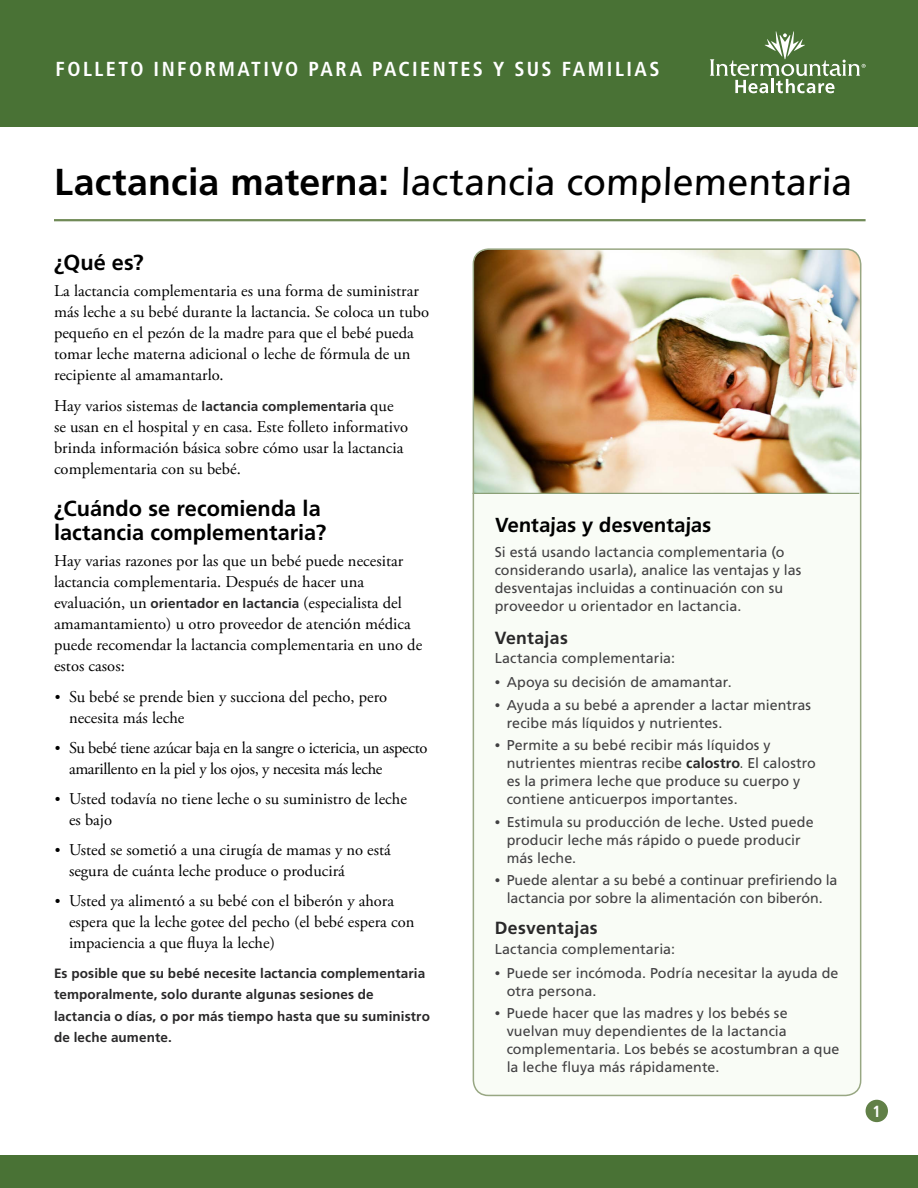
<style>
.page{position:relative;width:918px;height:1188px;background:#fff}
.page>*{position:absolute;margin:0;border:0;box-sizing:border-box;transform-origin:0 0}
.t1{font:37.5px "Frutiger LT Std";color:#000}
.Level_1{font:700 21.75px/24px "Frutiger LT Std";color:#000}
.t2{font:700 condensed 20.25px "Frutiger LT Std";letter-spacing:.12em;color:#fff}
.Main_table{font:700 20.25px "Frutiger LT Std";color:#000}
.Title_bar{font:700 17.7px "Frutiger LT Std";letter-spacing:.02em;color:#292829}
.Main{font:16.5px/21px "Adobe Garamond Pro";color:#000}
.Main-2{font:16.5px/21px "Adobe Garamond Pro";letter-spacing:-.02em;color:#000}
.Page_Number{font:700 condensed 16.2px "Frutiger LT Std";color:#fff}
.Main_table-2{font:14.25px/18px "Frutiger LT Std";letter-spacing:.005em;color:#414042}
.Main-3{font:700 13.5px/21.5px "Frutiger LT Std";letter-spacing:.01em;color:#292829}
.s1{font-weight:700}
.s2{font-family:"Adobe Garamond Pro";font-weight:400;font-size:16.5px;color:#000}
.s3{font-family:"Frutiger LT Std";font-weight:700;font-size:13.5px;color:#292829}
.s4{font-size:15px}
.s5{font-family:"Adobe Garamond Pro"}
.s6{font-weight:700;color:#292829}
.s7{font-stretch:condensed}
</style>
<div class="page">
<div style="left:0;top:1156px;width:918px;height:32px;background:#497235"></div>
<div style="left:0;top:0;width:918px;height:127px;background:#497235"></div>
<svg style="left:710px;top:31px;width:156px;height:62px"></svg>
<div style="left:866px;top:1100px;width:22px;height:22px;background:#618047;border-radius:50%"></div>
<hr style="left:54px;top:219px;width:812px;height:2px;background:#708a57">
<div style="left:473px;top:250px;width:388px;height:846px;background:#f9fcf6;border-radius:15px"></div>
<img style="left:473px;top:249px;width:388px;height:244px">
<hr style="left:473px;top:493px;width:386px;height:1px;background:#788f60">
<div style="left:473px;top:248px;width:388px;height:848px;border:2px solid #98a783;border-radius:15px"></div>
<p class="t2" style="left:56px;top:57px;width:606px">FOLLETO INFORMATIVO PARA PACIENTES Y SUS FAMILIAS</p>
<p class="t1" style="left:54px;top:160px;width:801px"><span class="s1">Lactancia materna:</span> lactancia complementaria</p>
<p class="Level_1" style="left:54px;top:251px;width:91px">¿Qué es?</p>
<p class="Main" style="left:54px;top:281px;width:377px">La lactancia complementaria es una forma de suministrar más leche a su bebé durante la lactancia. Se coloca un tubo pequeño en el pezón de la madre para que el bebé pueda tomar leche materna adicional o leche de fórmula de un recipiente al amamantarlo.</p>
<p class="Main-3" style="left:54px;top:395px;width:341px"><span class="s2">Hay varios sistemas de</span> lactancia complementaria <span class="s2">que</span></p>
<p class="Main" style="left:54px;top:417px;width:356px">se usan en el hospital y en casa. Este folleto informativo brinda información básica sobre cómo usar la lactancia complementaria con su bebé.</p>
<p class="Level_1" style="left:54px;top:497px;width:274px">¿Cuándo se recomienda la lactancia complementaria?</p>
<p class="Main" style="left:54px;top:551px;width:370px">Hay varias razones por las que un bebé puede necesitar lactancia complementaria. Después de hacer una evaluación, un <span class="s3">orientador en lactancia</span> (especialista del amamantamiento) u otro proveedor de atención médica puede recomendar la lactancia complementaria en uno de estos casos:</p>
<p class="Main" style="left:69px;top:687px;width:320px;text-indent:-14px"><span class="s4">•</span> Su bebé se prende bien y succiona del pecho, pero necesita más leche</p>
<p class="Main-2" style="left:69px;top:738px;width:360px;text-indent:-14px"><span class="s4">•</span> Su bebé tiene azúcar baja en la sangre o ictericia, un aspecto amarillento en la piel y los ojos, y necesita más leche</p>
<p class="Main" style="left:69px;top:789px;width:339px;text-indent:-14px"><span class="s4">•</span> Usted todavía no tiene leche o su suministro de leche es bajo</p>
<p class="Main" style="left:69px;top:840px;width:323px;text-indent:-14px"><span class="s4">•</span> Usted se sometió a una cirugía de mamas y no está segura de cuánta leche produce o producirá</p>
<p class="Main" style="left:69px;top:891px;width:347px;text-indent:-14px"><span class="s4">•</span> Usted ya alimentó a su bebé con el biberón y ahora espera que la leche gotee del pecho (el bebé espera con impaciencia a que fluya la leche)</p>
<p class="Main-3" style="left:54px;top:962px;width:377px">Es posible que su bebé necesite lactancia complementaria temporalmente, solo durante algunas sesiones de lactancia o días, o por más tiempo hasta que su suministro de leche aumente.</p>
<p class="Main_table" style="left:495px;top:513px;width:219px">Ventajas y desventajas</p>
<p class="Main_table-2" style="left:495px;top:543px;width:308px">Si está usando lactancia complementaria (o considerando usarla), analice las ventajas y las desventajas incluidas a continuación con su proveedor u orientador en lactancia.</p>
<p class="Title_bar" style="left:495px;top:627px;width:75px">Ventajas</p>
<p class="Main_table-2" style="left:495px;top:649px;width:182px">Lactancia complementaria:</p>
<p class="Main_table-2" style="left:495px;top:673px;width:238px"><span class="s5">•</span> Apoya su decisión de amamantar.</p>
<p class="Main_table-2" style="left:507px;top:696px;width:306px;text-indent:-12px"><span class="s5">•</span> Ayuda a su bebé a aprender a lactar mientras recibe más líquidos y nutrientes.</p>
<p class="Main_table-2" style="left:507px;top:736px;width:311px;text-indent:-12px"><span class="s5">•</span> Permite a su bebé recibir más líquidos y nutrientes mientras recibe <span class="s6">calostro</span><span class="s7">.</span> El calostro es la primera leche que produce su cuerpo y contiene anticuerpos importantes.</p>
<p class="Main_table-2" style="left:507px;top:813px;width:308px;text-indent:-12px"><span class="s5">•</span> Estimula su producción de leche. Usted puede producir leche más rápido o puede producir más leche.</p>
<p class="Main_table-2" style="left:495px;top:871px;width:344px;text-align:center"><span class="s5">•</span> Puede alentar a su bebé a continuar prefiriendo la lactancia por sobre la alimentación con biberón.</p>
<p class="Title_bar" style="left:495px;top:918px;width:105px">Desventajas</p>
<p class="Main_table-2" style="left:495px;top:940px;width:182px">Lactancia complementaria:</p>
<p class="Main_table-2" style="left:507px;top:964px;width:333px;text-indent:-12px"><span class="s5">•</span> Puede ser incómoda. Podría necesitar la ayuda de otra persona.</p>
<p class="Main_table-2" style="left:507px;top:1004px;width:334px;text-indent:-12px"><span class="s5">•</span> Puede hacer que las madres y los bebés se vuelvan muy dependientes de la lactancia complementaria. Los bebés se acostumbran a que la leche fluya más rápidamente.</p>
<p class="Page_Number" style="left:873px;top:1101px;width:10px">1</p>
</div>
